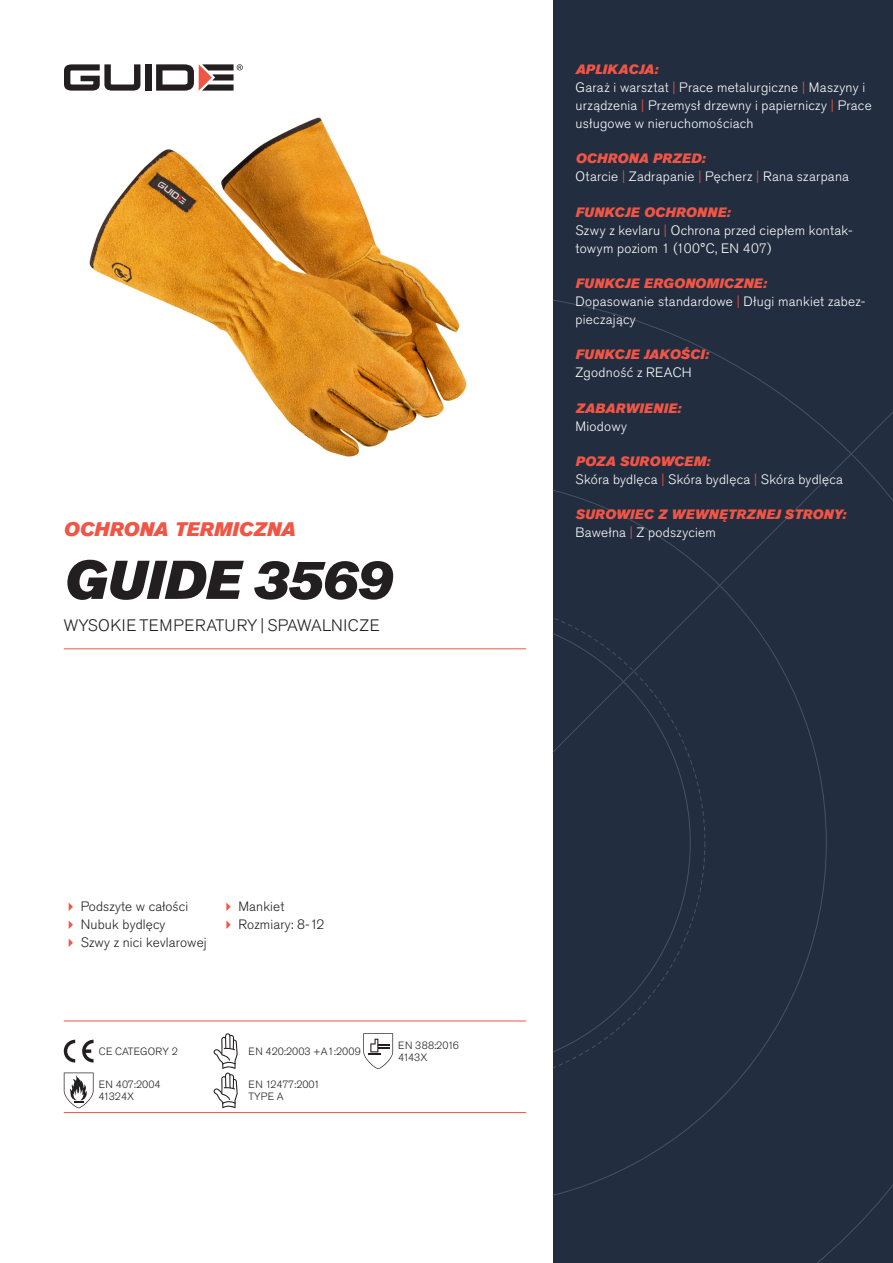
<style>
.page{position:relative;width:893px;height:1263px;background:#fff}
.page>*{position:absolute;margin:0;border:0;box-sizing:border-box;transform-origin:0 0}
.Rubrik{font:italic 54px "Akzidenz Grotesk Pro Super";color:#231f20}
.Överrubrik{font:italic 19.5px "Akzidenz Grotesk Pro Super";letter-spacing:.005em;color:#f05545}
.Product_-_AltSegment{font:300 16.5px "Akzidenz Grotesk Pro";letter-spacing:.03em;color:#231f20}
.Produkt_-_Brödtext{font:300 13.5px/18px "Akzidenz Grotesk Pro";letter-spacing:.02em;color:#fff}
.Produkt_-_Namn{font:italic 13.5px "Akzidenz Grotesk Pro Super";letter-spacing:.015em;color:#f05545}
.t1{font:300 13.5px "Akzidenz Grotesk Pro";letter-spacing:.01em;color:#231f20}
.t2{font:300 10.5px "Akzidenz Grotesk Pro";color:#231f20}
.t3{font:300 10.5px "Akzidenz Grotesk Pro";letter-spacing:-.02em;color:#231f20}
.s1{color:#f05545}
</style>
<div class="page">
<div style="left:145px;top:64px;width:7px;height:27px;background:#231f20"></div>
<svg style="left:156px;top:64px;width:87px;height:27px"></svg>
<svg style="left:64px;top:64px;width:76px;height:27px"></svg>
<div style="left:553px;top:0;width:340px;height:1263px;background:#222d3f"></div>
<svg style="left:553px;top:300px;width:340px;height:963px"></svg>
<hr style="left:64px;top:1021px;width:462px;height:1px;background:#f05545">
<hr style="left:64px;top:1112px;width:462px;height:1px;background:#f05545">
<svg style="left:64px;top:1040px;width:11px;height:22px"></svg>
<svg style="left:82px;top:1040px;width:12px;height:22px"></svg>
<svg style="left:363px;top:1033px;width:30px;height:36px"></svg>
<svg style="left:64px;top:1072px;width:30px;height:36px"></svg>
<svg style="left:214px;top:1033px;width:24px;height:75px"></svg>
<img style="left:89px;top:117px;width:378px;height:340px">
<hr style="left:64px;top:648px;width:462px;height:1px;background:#f05545">
<p class="Överrubrik" style="left:64px;top:517px;width:233px">OCHRONA TERMICZNA</p>
<p class="Rubrik" style="left:64px;top:545px;width:330px">GUIDE 3569</p>
<p class="Product_-_AltSegment" style="left:64px;top:615px;width:317px">WYSOKIE TEMPERATURY | SPAWALNICZE</p>
<p class="t1" style="left:81px;top:898px;width:109px">Podszyte w całości</p>
<p class="t1" style="left:81px;top:916px;width:86px">Nubuk bydlęcy</p>
<p class="t1" style="left:81px;top:934px;width:127px">Szwy z nici kevlarowej</p>
<p class="t1" style="left:238px;top:898px;width:47px">Mankiet</p>
<p class="t1" style="left:238px;top:916px;width:87px">Rozmiary: 8-12</p>
<p class="t2" style="left:99px;top:1044px;width:81px">CE CATEGORY 2</p>
<p class="t2" style="left:248px;top:1044px;width:114px">EN 420:2003 +A1:2009</p>
<p class="t2" style="left:99px;top:1078px;width:63px">EN 407:2004</p>
<p class="t2" style="left:99px;top:1090px;width:37px">41324X</p>
<p class="t3" style="left:248px;top:1078px;width:73px">EN 12477:2001</p>
<p class="t2" style="left:248px;top:1090px;width:37px">TYPE A</p>
<p class="t2" style="left:398px;top:1038px;width:62px">EN 388:2016</p>
<p class="t2" style="left:398px;top:1050px;width:31px">4143X</p>
<p class="Produkt_-_Namn" style="left:576px;top:60px;width:84px">APLIKACJA:</p>
<p class="Produkt_-_Brödtext" style="left:576px;top:78px;width:298px">Garaż i warsztat <span class="s1">|</span> Prace metalurgiczne <span class="s1">|</span> Maszyny i urządzenia <span class="s1">|</span> Przemysł drzewny i papierniczy <span class="s1">|</span> Prace usługowe w nieruchomościach</p>
<p class="Produkt_-_Namn" style="left:576px;top:150px;width:131px">OCHRONA PRZED:</p>
<p class="Produkt_-_Brödtext" style="left:576px;top:168px;width:275px">Otarcie <span class="s1">|</span> Zadrapanie <span class="s1">|</span> Pęcherz <span class="s1">|</span> Rana szarpana</p>
<p class="Produkt_-_Namn" style="left:576px;top:203px;width:156px">FUNKCJE OCHRONNE:</p>
<p class="Produkt_-_Brödtext" style="left:576px;top:221px;width:278px">Szwy z kevlaru <span class="s1">|</span> Ochrona przed ciepłem kontak&shy;towym poziom 1 (100°C, EN 407)</p>
<p class="Produkt_-_Namn" style="left:576px;top:274px;width:193px">FUNKCJE ERGONOMICZNE:</p>
<p class="Produkt_-_Brödtext" style="left:576px;top:292px;width:291px">Dopasowanie standardowe <span class="s1">|</span> Długi mankiet zabez&shy;pieczający</p>
<p class="Produkt_-_Namn" style="left:576px;top:346px;width:135px">FUNKCJE JAKOŚCI:</p>
<p class="Produkt_-_Brödtext" style="left:576px;top:364px;width:118px">Zgodność z REACH</p>
<p class="Produkt_-_Namn" style="left:576px;top:399px;width:107px">ZABARWIENIE:</p>
<p class="Produkt_-_Brödtext" style="left:576px;top:417px;width:53px">Miodowy</p>
<p class="Produkt_-_Namn" style="left:576px;top:452px;width:136px">POZA SUROWCEM:</p>
<p class="Produkt_-_Brödtext" style="left:576px;top:470px;width:269px">Skóra bydlęca <span class="s1">|</span> Skóra bydlęca <span class="s1">|</span> Skóra bydlęca</p>
<p class="Produkt_-_Namn" style="left:576px;top:506px;width:272px">SUROWIEC Z WEWNĘTRZNEJ STRONY:</p>
<p class="Produkt_-_Brödtext" style="left:576px;top:524px;width:142px">Bawełna <span class="s1">|</span> Z podszyciem</p>
</div>
